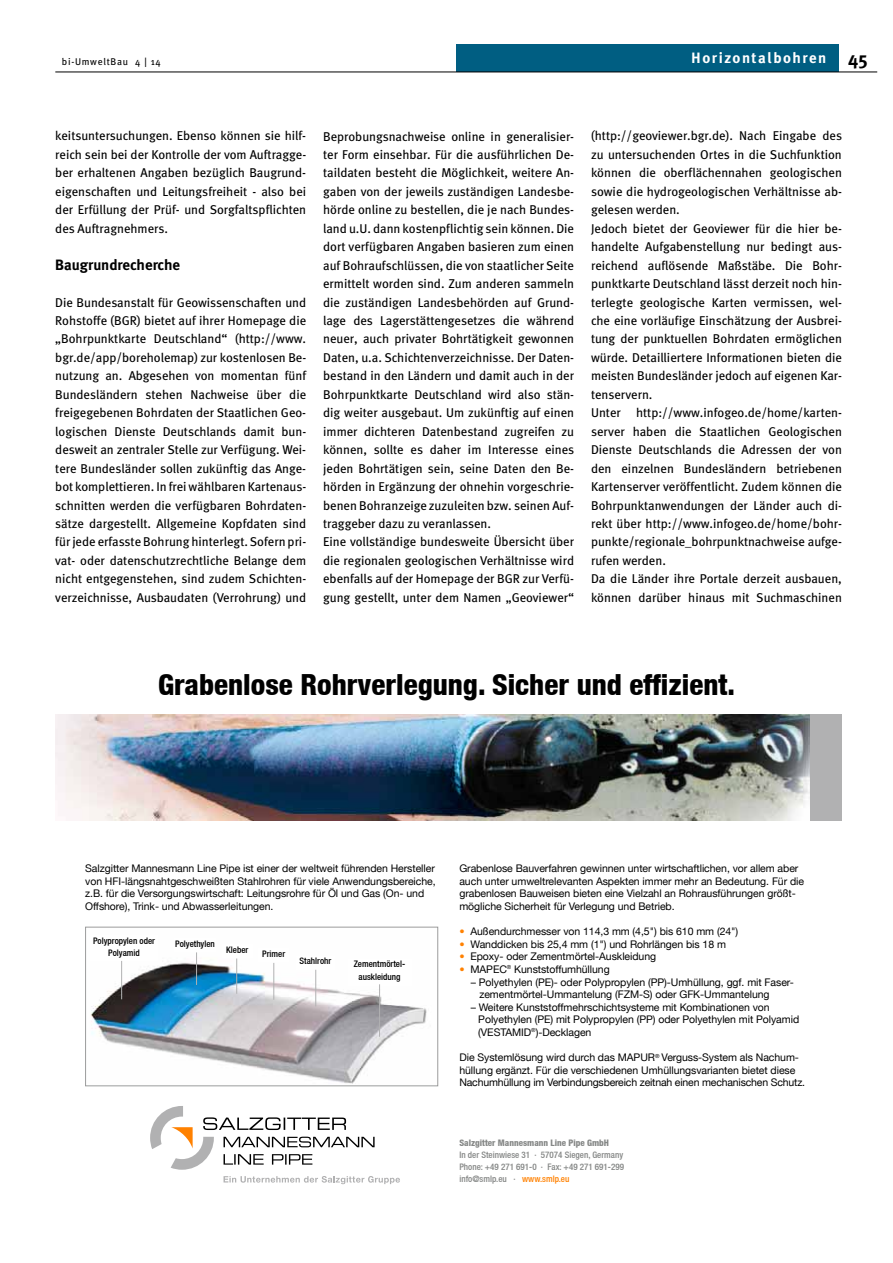
<style>
.page{position:relative;width:893px;height:1263px;background:#fff}
.page>*{position:absolute;margin:0;border:0;box-sizing:border-box;transform-origin:0 0}
.t1{font:800 condensed 29.1px "Helvetica Neue LT";color:#000}
.t2{font:700 15px "Meta Plus";letter-spacing:.1em;color:#fff}
.t3{font:700 15px "Meta";color:#000}
.t4{font:12.75px/18.5px "Meta";color:#000;text-align:justify}
.t5{font:10.5px/12.6px "Helvetica Neue LT";letter-spacing:-.005em;color:#000}
.t6{font:9.75px "Meta";letter-spacing:.075em;color:#000}
.t7{font:500 condensed 9px/11.9px "Helvetica Neue LT";color:#858786;text-align:justify}
.t8{font:500 condensed 9px/12.6px "Helvetica Neue LT";color:#000;text-align:center}
.t9{font:800 condensed 9px "Helvetica Neue LT";color:#858786}
.s1{font-size:18.75px;color:#000}
.s2{color:#ff8100}
</style>
<div class="page">
<div style="left:457px;top:44px;width:382px;height:28px;background:#005e82"></div>
<hr style="left:55px;top:72px;width:822px;height:1px;background:#000">
<img style="left:55px;top:714px;width:787px;height:471px">
<p class="t6" style="left:62px;top:58px;width:101px">bi-UmweltBau 4 | 14</p>
<p class="t2" style="left:691px;top:52px;width:178px">Horizontalbohren <span class="s1">45</span></p>
<p class="t4" style="left:55px;top:128px;width:252px">keitsuntersuchungen. Ebenso können sie hilf&shy;reich sein bei der Kontrolle der vom Auftragge&shy;ber erhaltenen Angaben bezüglich Baugrund&shy;eigenschaften und Leitungsfreiheit - also bei der Erfüllung der Prüf- und Sorgfaltspflichten des Auftragnehmers.</p>
<p class="t3" style="left:55px;top:259px;width:126px">Baugrundrecherche</p>
<p class="t4" style="left:55px;top:294px;width:252px">Die Bundesanstalt für Geowissenschaften und Rohstoffe (BGR) bietet auf ihrer Homepage die „Bohrpunktkarte Deutschland“ (http://www. bgr.de/app/boreholemap) zur kostenlosen Be&shy;nutzung an. Abgesehen von momentan fünf Bundesländern stehen Nachweise über die freigegebenen Bohrdaten der Staatlichen Geo&shy;logischen Dienste Deutschlands damit bun&shy;desweit an zentraler Stelle zur Verfügung. Wei&shy;tere Bundesländer sollen zukünftig das Ange&shy;bot komplettieren. In frei wählbaren Kartenaus&shy;schnitten werden die verfügbaren Bohrdaten&shy;sätze dargestellt. Allgemeine Kopfdaten sind für jede erfasste Bohrung hinterlegt. Sofern pri&shy;vat- oder datenschutzrechtliche Belange dem nicht entgegenstehen, sind zudem Schichten&shy;verzeichnisse, Ausbaudaten (Verrohrung) und</p>
<p class="t4" style="left:323px;top:128px;width:253px;text-align:left">Beprobungsnachweise online in generalisier&shy;ter Form einsehbar. Für die ausführlichen De&shy;taildaten besteht die Möglichkeit, weitere An&shy;gaben von der jeweils zuständigen Landesbe&shy;hörde online zu bestellen, die je nach Bundes&shy;land u.U. dann kostenpflichtig sein können. Die dort verfügbaren Angaben basieren zum einen auf Bohraufschlüssen, die von staatlicher Seite ermittelt worden sind. Zum anderen sammeln die zuständigen Landesbehörden auf Grund&shy;lage des Lagerstättengesetzes die während neuer, auch privater Bohrtätigkeit gewonnen Daten, u.a. Schichtenverzeichnisse. Der Daten&shy;bestand in den Ländern und damit auch in der Bohrpunktkarte Deutschland wird also stän&shy;dig weiter ausgebaut. Um zukünftig auf einen immer dichteren Datenbestand zugreifen zu können, sollte es daher im Interesse eines jeden Bohrtätigen sein, seine Daten den Be&shy;hörden in Ergänzung der ohnehin vorgeschrie&shy;benen Bohranzeige zuzuleiten bzw. seinen Auf&shy;traggeber dazu zu veranlassen.<br>Eine vollständige bundesweite Übersicht über die regionalen geologischen Verhältnisse wird ebenfalls auf der Homepage der BGR zur Verfü&shy;gung gestellt, unter dem Namen „Geoviewer“</p>
<p class="t4" style="left:591px;top:128px;width:253px;text-align:left">(http://geoviewer.bgr.de). Nach Eingabe des zu untersuchenden Ortes in die Suchfunktion können die oberflächennahen geologischen sowie die hydrogeologischen Verhältnisse ab&shy;gelesen werden.<br>Jedoch bietet der Geoviewer für die hier be&shy;handelte Aufgabenstellung nur bedingt aus&shy;reichend auflösende Maßstäbe. Die Bohr&shy;punktkarte Deutschland lässt derzeit noch hin&shy;terlegte geologische Karten vermissen, wel&shy;che eine vorläufige Einschätzung der Ausbrei&shy;tung der punktuellen Bohrdaten ermöglichen würde. Detailliertere Informationen bieten die meisten Bundesländer jedoch auf eigenen Kar&shy;tenservern.<br>Unter http://www.infogeo.de/home/karten&shy;server haben die Staatlichen Geologischen Dienste Deutschlands die Adressen der von den einzelnen Bundesländern betriebenen Kartenserver veröffentlicht. Zudem können die Bohrpunktanwendungen der Länder auch di&shy;rekt über http://www.infogeo.de/home/bohr&shy;punkte/regionale_bohrpunktnachweise aufge&shy;rufen werden.<br>Da die Länder ihre Portale derzeit ausbauen, können darüber hinaus mit Suchmaschinen</p>
<h1 class="t1" style="left:158px;top:667px;width:579px">Grabenlose Rohrverlegung. Sicher und effizient.</h1>
<p class="t5" style="left:85px;top:863px;width:352px">Salzgitter Mannesmann Line Pipe ist einer der weltweit führenden Hersteller von HFI-längsnahtgeschweißten Stahlrohren für viele Anwendungsbereiche, z.B. für die Versorgungswirtschaft: Leitungsrohre für Öl und Gas (On- und Offshore), Trink- und Abwasserleitungen.</p>
<p class="t8" style="left:93px;top:934px;width:64px">Polypropylen oder<br>Polyamid</p>
<p class="t8" style="left:175px;top:937px;width:41px">Polyethylen</p>
<p class="t8" style="left:226px;top:943px;width:24px">Kleber</p>
<p class="t8" style="left:262px;top:947px;width:24px">Primer</p>
<p class="t8" style="left:299px;top:955px;width:33px">Stahlrohr</p>
<p class="t8" style="left:354px;top:958px;width:53px">Zementmörtel&shy;auskleidung</p>
<p class="t5" style="left:459px;top:863px;width:346px">Grabenlose Bauverfahren gewinnen unter wirtschaftlichen, vor allem aber auch unter umweltrelevanten Aspekten immer mehr an Bedeutung. Für die grabenlosen Bauweisen bieten eine Vielzahl an Rohrausführungen größt&shy;mögliche Sicherheit für Verlegung und Betrieb.</p>
<p class="t5" style="left:459px;top:926px;width:280px"><span class="s2">•</span> Außendurchmesser von 114,3 mm (4,5") bis 610 mm (24")</p>
<p class="t5" style="left:459px;top:938px;width:268px"><span class="s2">•</span> Wanddicken bis 25,4 mm (1") und Rohrlängen bis 18 m</p>
<p class="t5" style="left:459px;top:951px;width:198px"><span class="s2">•</span> Epoxy- oder Zementmörtel-Auskleidung</p>
<p class="t5" style="left:459px;top:963px;width:152px"><span class="s2">•</span> MAPEC<sup>®</sup> Kunststoffumhüllung</p>
<p class="t5" style="left:479px;top:976px;width:316px;text-indent:-9px">– Polyethylen (PE)- oder Polypropylen (PP)-Umhüllung, ggf. mit Faser&shy;zementmörtel-Ummantelung (FZM-S) oder GFK-Ummantelung</p>
<p class="t5" style="left:478px;top:1001px;width:322px;text-indent:-7px">– Weitere Kunststoffmehrschichtsysteme mit Kombinationen von<br>Polyethylen (PE) mit Polypropylen (PP) oder Polyethylen mit Polyamid (VESTAMID<sup>®</sup>)-Decklagen</p>
<p class="t5" style="left:459px;top:1052px;width:347px">Die Systemlösung wird durch das MAPUR<sup>®</sup> Verguss-System als Nachum&shy;hüllung ergänzt. Für die verschiedenen Umhüllungsvarianten bietet diese<br>Nachumhüllung im Verbindungsbereich zeitnah einen mechanischen Schutz.</p>
<p class="t9" style="left:459px;top:1137px;width:151px">Salzgitter Mannesmann Line Pipe GmbH</p>
<p class="t7" style="left:459px;top:1149px;width:166px">In der Steinwiese 31 · 57074 Siegen, Germany Phone: +49 271 691-0 · Fax: +49 271 691-299 info@smlp.eu · <span class="s2">www.smlp.eu</span></p>
</div>
